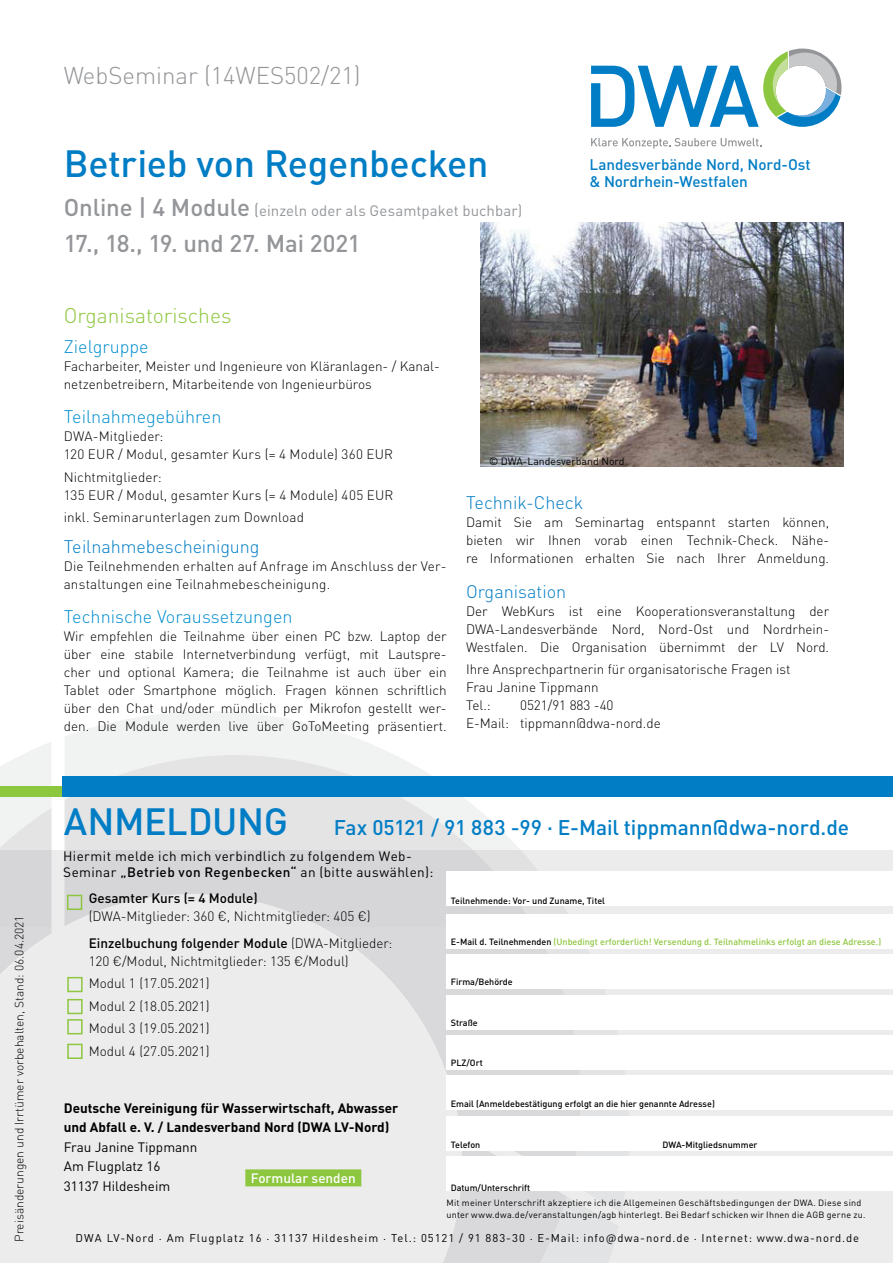
<style>
.page{position:relative;width:893px;height:1263px;background:#fff}
.page>*{position:absolute;margin:0;border:0;box-sizing:border-box;transform-origin:0 0}
.t1{font:500 37.5px "DINOT";letter-spacing:-.01em;color:#007dc5}
.t2{font:500 24px "DINOT";letter-spacing:-.005em;color:#939598}
.t3{font:300 24px "DINOT";color:#939598}
.t4{font:500 21px "DINOT";letter-spacing:-.005em;color:#007dc5}
.t5{font:300 21px "DINOT";color:#8dc63f}
.t6{font:300 18px "DINOT";color:#008ece}
.t7{font:300 18px "DINOT";color:#007dc5}
.t8{font:500 15.3px/17px "DINOT";letter-spacing:-.005em;color:#007dc5}
.t9{font:15px "DINOT";letter-spacing:.005em;color:#939598}
.t10{font:300 13.5px/18px "DINOT";color:#000}
.t11{font:13.5px/16.2px "DINOT";letter-spacing:.03em;color:#000}
.t12{font:700 13.5px/19.5px "DINOT";color:#000}
.t13{font:13.5px/19.5px "DINOT";color:#000}
.t14{font:500 13.5px "DINOT";color:#000}
.t15{font:500 13.5px "DINOT";color:#fff}
.t16{font:300 12px "DINOT";color:#000}
.t17{font:11.25px "DINOT";letter-spacing:.09em;color:#000}
.t18{font:10.5px "DINOT";color:#000}
.t19{font:9px/11.7px "DINOT";letter-spacing:.025em;color:#000}
.t20{font:500 9px "DINOT";color:#000}
.t21{font:500 9px "DINOT";color:#8dc63f}
.s1{font-weight:500;font-size:24px}
.s2{font-size:16.5px}
.s3{font-size:37.5px}
.s4{font-weight:500}
.s5{color:#000}
</style>
<div class="page">
<div style="left:0;top:850px;width:893px;height:413px;background:#ececed"></div>
<svg style="left:65px;top:712px;width:297px;height:29px;fill:#f1f2f2"></svg>
<svg style="left:0;top:741px;width:619px;height:486px"></svg>
<svg style="left:48px;top:1135px;width:519px;height:128px"></svg>
<div style="left:0;top:786px;width:63px;height:10px;background:#8dc63f"></div>
<div style="left:62px;top:776px;width:831px;height:20px;background:#007dc5"></div>
<div style="left:446px;top:914px;width:447px;height:34px;background:#fff"></div>
<div style="left:446px;top:955px;width:447px;height:34px;background:#fff"></div>
<div style="left:446px;top:995px;width:447px;height:34px;background:#fff"></div>
<div style="left:446px;top:1035px;width:447px;height:34px;background:#fff"></div>
<div style="left:446px;top:1116px;width:447px;height:34px;background:#fff"></div>
<div style="left:446px;top:1076px;width:447px;height:34px;background:#fff"></div>
<div style="left:446px;top:1157px;width:447px;height:34px;background:#fff"></div>
<svg style="left:591px;top:138px;width:170px;height:11px"></svg>
<svg style="left:591px;top:49px;width:250px;height:78px"></svg>
<div style="left:446px;top:871px;width:447px;height:34px;background:#fff"></div>
<div style="left:67px;top:1019px;width:16px;height:15px;border:2px solid #8dc63f"></div>
<div style="left:67px;top:977px;width:16px;height:15px;border:2px solid #8dc63f"></div>
<div style="left:67px;top:1044px;width:16px;height:15px;border:2px solid #8dc63f"></div>
<div style="left:67px;top:999px;width:16px;height:15px;border:2px solid #8dc63f"></div>
<img style="left:481px;top:223px;width:363px;height:243px">
<div style="left:67px;top:895px;width:15px;height:15px;border:2px solid #8dc63f"></div>
<div style="left:246px;top:1170px;width:115px;height:16px;background:#8dc63f"></div>
<div style="left:245px;top:1169px;width:116px;height:17px;border:2px solid #8dc63f"></div>
<p class="t16" style="left:10px;top:1242px;width:328px;rotate:-90deg">Preisänderungen und Irrtümer vorbehalten, Stand: 06.04.2021</p>
<h2 class="t3" style="left:64px;top:57px;width:299px">WebSeminar (14WES502/21)</h2>
<h1 class="t1" style="left:64px;top:135px;width:426px">Betrieb von Regenbecken</h1>
<p class="t9" style="left:64px;top:199px;width:460px"><span class="s1">Online | 4 Module</span> <span class="s2">(</span>einzeln oder als Gesamtpaket buchbar)</p>
<h2 class="t2" style="left:64px;top:225px;width:298px">17., 18., 19. und 27. Mai 2021</h2>
<p class="t8" style="left:590px;top:155px;width:223px">Landesverbände Nord, Nord-Ost &amp; Nordrhein-Westfalen</p>
<h3 class="t5" style="left:64px;top:299px;width:169px">Organisatorisches</h3>
<h3 class="t6" style="left:64px;top:333px;width:86px">Zielgruppe</h3>
<p class="t10" style="left:64px;top:356px;width:378px">Facharbeiter, Meister und Ingenieure von Kläranlagen- / Kanal&shy;netzenbetreibern, Mitarbeitende von Ingenieurbüros</p>
<h3 class="t6" style="left:64px;top:403px;width:159px">Teilnahmegebühren</h3>
<p class="t10" style="left:64px;top:427px;width:331px">DWA-Mitglieder:<br>120 EUR / Modul, gesamter Kurs (= 4 Module) 360 EUR</p>
<p class="t10" style="left:64px;top:467px;width:331px">Nichtmitglieder:<br>135 EUR / Modul, gesamter Kurs (= 4 Module) 405 EUR</p>
<p class="t10" style="left:64px;top:507px;width:242px">inkl. Seminarunterlagen zum Download</p>
<h3 class="t7" style="left:64px;top:533px;width:197px">Teilnahmebescheinigung</h3>
<p class="t10" style="left:64px;top:556px;width:384px">Die Teilnehmenden erhalten auf Anfrage im Anschluss der Ver&shy;anstaltungen eine Teilnahmebescheinigung.</p>
<h3 class="t6" style="left:64px;top:603px;width:230px">Technische Voraussetzungen</h3>
<p class="t10" style="left:64px;top:626px;width:384px;text-align:justify">Wir empfehlen die Teilnahme über einen PC bzw. Laptop der über eine stabile Internetverbindung verfügt, mit Lautspre&shy;cher und optional Kamera; die Teilnahme ist auch über ein Tablet oder Smartphone möglich. Fragen können schriftlich über den Chat und/oder mündlich per Mikrofon gestellt wer&shy;den. Die Module werden live über GoToMeeting präsentiert.</p>
<p class="t18" style="left:489px;top:453px;width:137px">© DWA-Landesverband Nord</p>
<h3 class="t7" style="left:466px;top:489px;width:119px">Technik-Check</h3>
<p class="t10" style="left:466px;top:512px;width:365px;text-align:justify">Damit Sie am Seminartag entspannt starten können, bieten wir Ihnen vorab einen Technik-Check. Nähe&shy;re Informationen erhalten Sie nach Ihrer Anmeldung.</p>
<h3 class="t7" style="left:466px;top:577px;width:102px">Organisation</h3>
<p class="t10" style="left:466px;top:601px;width:365px;text-align:justify">Der WebKurs ist eine Kooperationsveranstaltung der DWA-Landesverbände Nord, Nord-Ost und Nordrhein-Westfalen. Die Organisation übernimmt der LV Nord.</p>
<p class="t10" style="left:466px;top:659px;width:326px">Ihre Ansprechpartnerin für organisatorische Fragen ist<br>Frau Janine Tippmann<br>Tel.:</p>
<p class="t10" style="left:466px;top:695px;width:196px;text-align:center">0521/91 883 -40<br>E-Mail: tippmann@dwa-nord.de</p>
<h3 class="t4" style="left:64px;top:811px;width:787px"><span class="s3">ANMELDUNG</span> Fax 05121 / 91 883 -99 . E-Mail tippmann@dwa-nord.de</h3>
<p class="t11" style="left:63px;top:847px;width:372px">Hiermit melde ich mich verbindlich zu folgendem Web-<br>Seminar <span class="s4">„Betrieb von Regenbecken“</span> an (bitte auswählen):</p>
<p class="t14" style="left:89px;top:888px;width:171px">Gesamter Kurs (= 4 Module)</p>
<p class="t10" style="left:89px;top:902px;width:305px;line-height:26.5px">(DWA-Mitglieder: 360 €, Nichtmitglieder: 405 €)<br><span class="s4">Einzelbuchung folgender Module</span> (DWA-Mitglieder:</p>
<p class="t10" style="left:89px;top:949px;width:262px;line-height:22.5px">120 €/Modul, Nichtmitglieder: 135 €/Modul)<br>Modul 1 (17.05.2021)<br>Modul 2 (18.05.2021)<br>Modul 3 (19.05.2021)<br>Modul 4 (27.05.2021)</p>
<p class="t12" style="left:64px;top:1097px;width:336px">Deutsche Vereinigung für Wasserwirtschaft, Abwasser und Abfall e. V. / Landesverband Nord (DWA LV-Nord)</p>
<p class="t13" style="left:64px;top:1136px;width:135px">Frau Janine Tippmann<br>Am Flugplatz 16<br>31137 Hildesheim</p>
<p class="t15" style="left:251px;top:1168px;width:106px">Formular senden</p>
<p class="t20" style="left:451px;top:894px;width:156px">Teilnehmende: Vor- und Zuname, Titel</p>
<p class="t21" style="left:451px;top:934px;width:432px"><span class="s5">E-Mail d. Teilnehmenden</span> (Unbedingt erforderlich! Versendung d. Teilnahmelinks erfolgt an diese Adresse.)</p>
<p class="t20" style="left:451px;top:975px;width:63px">Firma/Behörde</p>
<p class="t20" style="left:451px;top:1016px;width:28px">Straße</p>
<p class="t20" style="left:451px;top:1056px;width:34px">PLZ/Ort</p>
<p class="t20" style="left:451px;top:1097px;width:266px">Email (Anmeldebestätigung erfolgt an die hier genannte Adresse)</p>
<p class="t20" style="left:451px;top:1137px;width:31px">Telefon</p>
<p class="t20" style="left:662px;top:1137px;width:96px">DWA-Mitgliedsnummer</p>
<p class="t20" style="left:451px;top:1180px;width:81px">Datum/Unterschrift</p>
<p class="t19" style="left:446px;top:1196px;width:421px">Mit meiner Unterschrift akzeptiere ich die Allgemeinen Geschäftsbedingungen der DWA. Diese sind unter www.dwa.de/veranstaltungen/agb hinterlegt. Bei Bedarf schicken wir Ihnen die AGB gerne zu.</p>
<p class="t17" style="left:75px;top:1229px;width:785px">DWA LV-Nord . Am Flugplatz 16 . 31137 Hildesheim . Tel.: 05121 / 91 883-30 . E-Mail: info@dwa-nord.de . Internet: www.dwa-nord.de</p>
</div>
